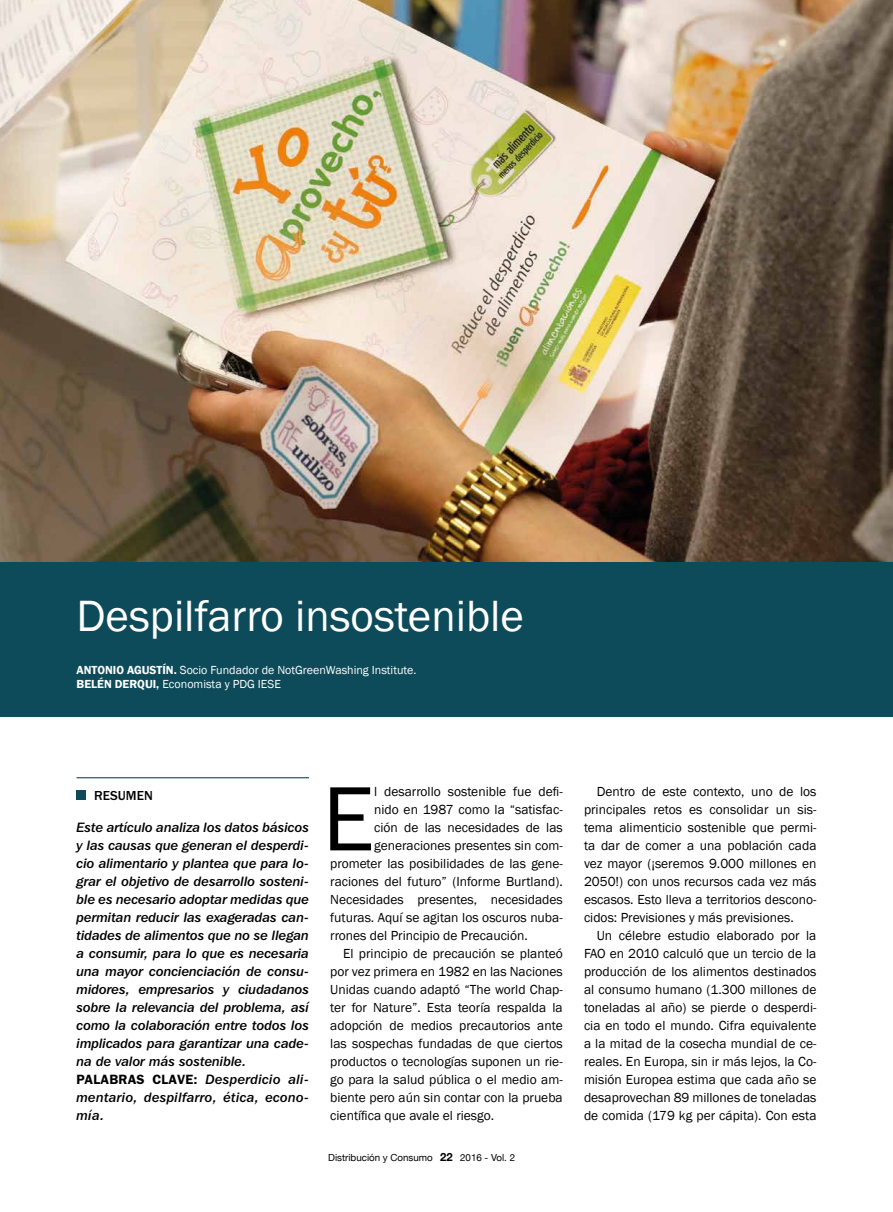
<style>
.page{position:relative;width:893px;height:1212px;background:#fff}
.page>*{position:absolute;margin:0;border:0;box-sizing:border-box;transform-origin:0 0}
.t1{font:94.5px "Franklin Gothic";color:#000}
.t2{font:45px "Franklin Gothic";color:#fff}
.t3{font:13.5px/18px "Franklin Gothic";color:#000;text-align:justify}
.t4{font:13.5px/18px "Franklin Gothic IT Cby BT Med Ital";color:#000}
.t5{font:500 13.5px "Franklin Gothic LT";color:#000}
.t6{font:12px/14.4px "Franklin Gothic";color:#fff}
.t7{font:9.75px "Helvetica Neue";color:#000}
.s1{font-weight:600}
.s2{font-family:"Franklin Gothic LT";font-weight:600}
.s3{font-weight:700;font-size:11.25px}
</style>
<div class="page">
<img style="left:0;top:0;width:893px;height:562px">
<hr style="left:77px;top:777px;width:232px;height:1px;background:#0d4b5a">
<div style="left:77px;top:790px;width:9px;height:10px;background:#0d4b5a"></div>
<div style="left:0;top:562px;width:893px;height:155px;background:#0d4b5a"></div>
<h2 class="t2" style="left:77px;top:588px;width:449px">Despilfarro insostenible</h2>
<p class="t6" style="left:77px;top:663px;width:341px"><span class="s1">ANTONIO AGUSTÍN.</span> Socio Fundador de NotGreenWashing Institute.<br><span class="s1">BELÉN DERQUI,</span> Economista y PDG IESE</p>
<p class="t5" style="left:94px;top:788px;width:60px">RESUMEN</p>
<p class="t4" style="left:77px;top:818px;width:234px">Este artículo analiza los datos básicos y las causas que generan el desperdi&shy;cio alimentario y plantea que para lo&shy;grar el objetivo de desarrollo sosteni&shy;ble es necesario adoptar medidas que permitan reducir las exageradas can&shy;tidades de alimentos que no se llegan a consumir, para lo que es necesaria una mayor concienciación de consu&shy;midores, empresarios y ciudadanos sobre la relevancia del problema, así como la colaboración entre todos los implicados para garantizar una cade&shy;na de valor más sostenible.<br><span class="s2">PALABRAS CLAVE:</span> Desperdicio ali&shy;mentario, despilfarro, ética, econo&shy;mía.</p>
<h1 class="t1" style="left:322px;top:760px;width:53px">E</h1>
<p class="t3" style="left:374px;top:783px;width:190px">l desarrollo sostenible fue defi-</p>
<p class="t3" style="left:374px;top:801px;width:190px">nido en 1987 como la “satisfac-</p>
<p class="t3" style="left:374px;top:819px;width:190px">ción de las necesidades de las</p>
<p class="t3" style="left:374px;top:837px;width:190px">generaciones presentes sin com-</p>
<p class="t3" style="left:330px;top:855px;width:234px">prometer las posibilidades de las gene-</p>
<p class="t3" style="left:330px;top:873px;width:234px">raciones del futuro” (Informe Burtland).</p>
<p class="t3" style="left:330px;top:891px;width:234px">Necesidades presentes, necesidades</p>
<p class="t3" style="left:330px;top:909px;width:234px">futuras. Aquí se agitan los oscuros nuba-</p>
<p class="t3" style="left:330px;top:927px;width:199px">rrones del Principio de Precaución.</p>
<p class="t3" style="left:343px;top:945px;width:221px">El principio de precaución se planteó</p>
<p class="t3" style="left:330px;top:963px;width:234px">por vez primera en 1982 en las Naciones</p>
<p class="t3" style="left:330px;top:981px;width:234px">Unidas cuando adaptó “The world Chap-</p>
<p class="t3" style="left:330px;top:999px;width:234px">ter for Nature”. Esta teoría respalda la</p>
<p class="t3" style="left:330px;top:1017px;width:234px">adopción de medios precautorios ante</p>
<p class="t3" style="left:330px;top:1035px;width:234px">las sospechas fundadas de que ciertos</p>
<p class="t3" style="left:330px;top:1053px;width:234px">productos o tecnologías suponen un rie-</p>
<p class="t3" style="left:330px;top:1071px;width:234px">go para la salud pública o el medio am-</p>
<p class="t3" style="left:330px;top:1089px;width:234px">biente pero aún sin contar con la prueba</p>
<p class="t3" style="left:330px;top:1107px;width:165px">científica que avale el riesgo.</p>
<p class="t7" style="left:328px;top:1152px;width:188px">Distribución y Consumo <span class="s3">22</span> 2016 - Vol. 2</p>
<p class="t3" style="left:584px;top:783px;width:234px;text-indent:13px">Dentro de este contexto, uno de los principales retos es consolidar un sis&shy;tema alimenticio sostenible que permi&shy;ta dar de comer a una población cada vez mayor (¡seremos 9.000 millones en 2050!) con unos recursos cada vez más escasos. Esto lleva a territorios descono&shy;cidos: Previsiones y más previsiones.</p>
<p class="t3" style="left:584px;top:927px;width:234px;text-indent:13px">Un célebre estudio elaborado por la FAO en 2010 calculó que un tercio de la producción de los alimentos destinados al consumo humano (1.300 millones de toneladas al año) se pierde o desperdi&shy;cia en todo el mundo. Cifra equivalente a la mitad de la cosecha mundial de ce&shy;reales. En Europa, sin ir más lejos, la Co&shy;misión Europea estima que cada año se desaprovechan 89 millones de toneladas de comida (179 kg per cápita). Con esta</p>
</div>
